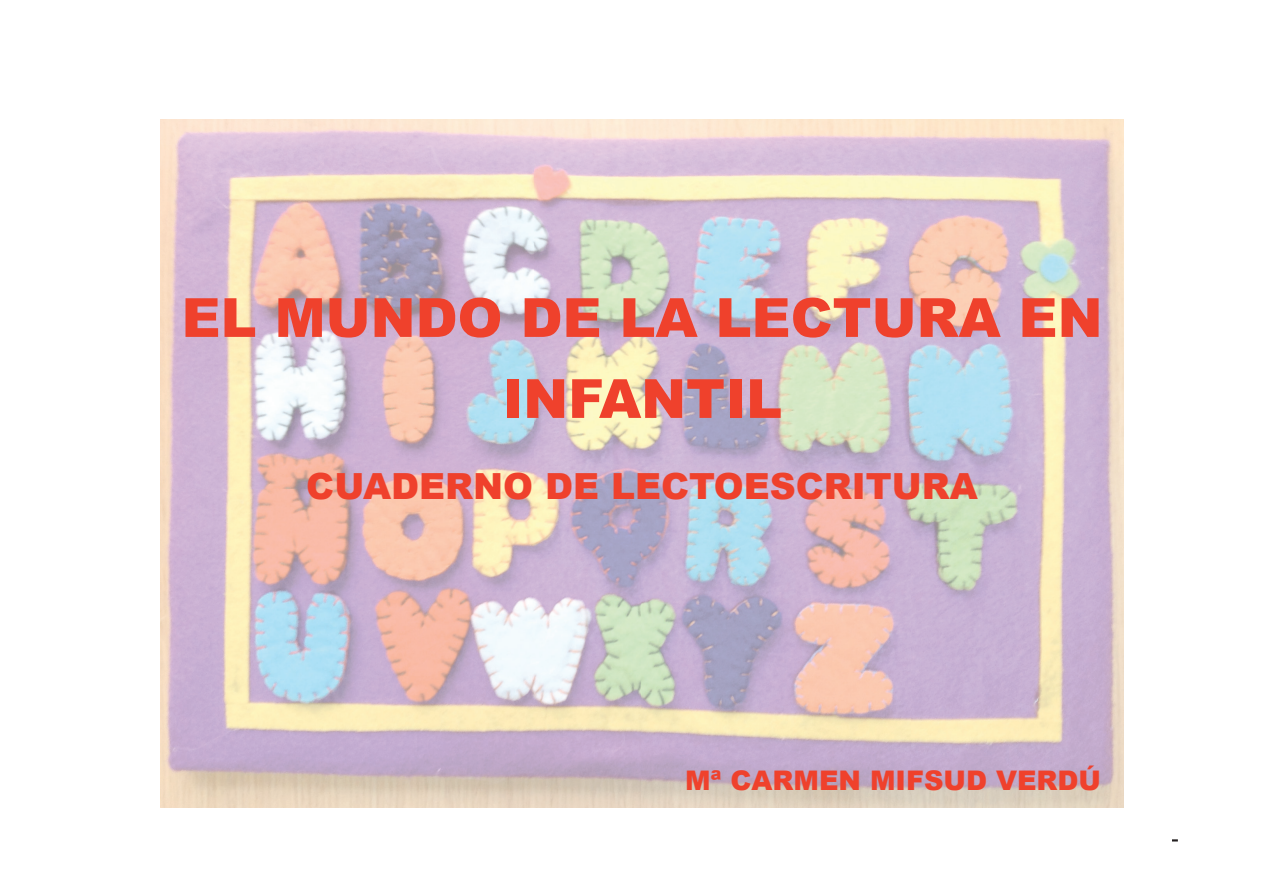
<style>
.page{position:relative;width:1263px;height:893px;background:#fff}
.page>*{position:absolute;margin:0;border:0;box-sizing:border-box;transform-origin:0 0}
.t1{font:900 54px/81px "Arial";color:#ef412c;text-align:center}
.t2{font:900 36px "Arial";color:#ef412c}
.t3{font:900 27px "Arial";color:#ef412c}
</style>
<div class="page">
<img style="left:161px;top:119px;width:963px;height:689px">
<p class="t1" style="left:182px;top:275px;width:922px">EL MUNDO DE LA LECTURA EN<br>INFANTIL</p>
<p class="t2" style="left:306px;top:460px;width:673px">CUADERNO DE LECTOESCRITURA</p>
<p class="t3" style="left:685px;top:761px;width:417px">Mª CARMEN MIFSUD VERDÚ</p>
</div>
